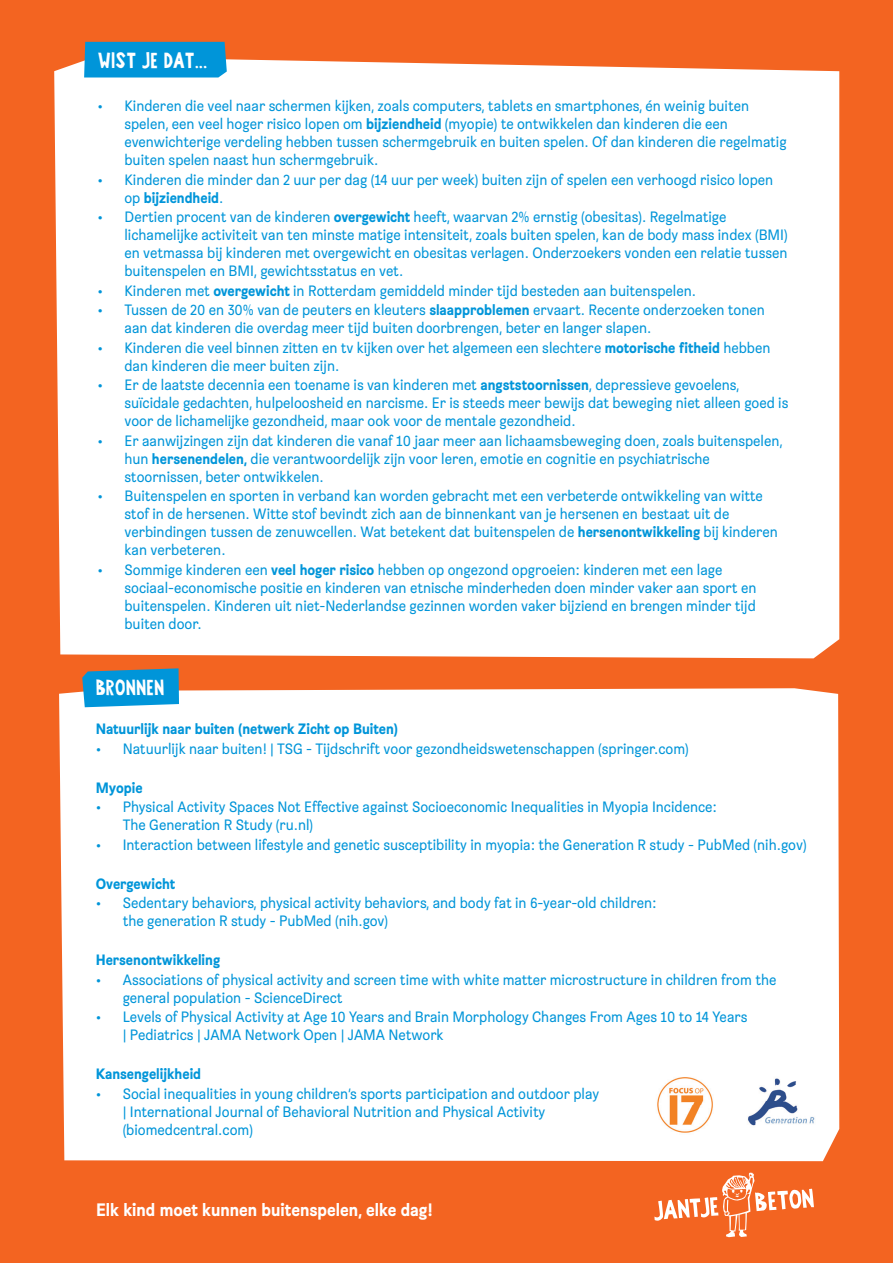
<style>
.page{position:relative;width:893px;height:1263px;background:#f36421}
.page>*{position:absolute;margin:0;border:0;box-sizing:border-box;transform-origin:0 0}
.t1{font:22.5px "Jantje Beton Sans TT Regular";color:#fff}
.t2{font:700 18px "Brezel Grotesk";color:#fff}
.t3{font:15px/18px "Brezel Grotesk";color:#0095d9}
.t4{font:700 15px "Brezel Grotesk";color:#0095d9}
.s1{font-weight:700}
</style>
<div class="page">
<div style="left:59px;top:688px;width:780px;height:473px;background:#fff"></div>
<div style="left:54px;top:59px;width:785px;height:599px;background:#fff"></div>
<div style="left:84px;top:42px;width:143px;height:35px;background:#0095d9"></div>
<svg style="left:82px;top:668px;width:97px;height:39px;background:#1996cf"></svg>
<svg style="left:654px;top:1173px;width:160px;height:64px"></svg>
<img style="left:739px;top:1059px;width:85px;height:85px">
<img style="left:648px;top:1068px;width:74px;height:75px">
<h1 class="t1" style="left:97px;top:49px;width:112px">WIST JE DAT...</h1>
<p class="t3" style="left:124px;top:97px;width:664px;text-indent:-27px">• Kinderen die veel naar schermen kĳken, zoals computers, tablets en smartphones, én weinig buiten spelen, een veel hoger risico lopen om <span class="s1">bĳziendheid</span> (myopie) te ontwikkelen dan kinderen die een evenwichterige verdeling hebben tussen schermgebruik en buiten spelen. Of dan kinderen die regelmatig buiten spelen naast hun schermgebruik.</p>
<p class="t3" style="left:124px;top:170px;width:650px;text-indent:-27px">• Kinderen die minder dan 2 uur per dag (14 uur per week) buiten zĳn of spelen een verhoogd risico lopen op <span class="s1">bĳziendheid</span>.</p>
<p class="t3" style="left:124px;top:208px;width:665px;text-indent:-27px">• Dertien procent van de kinderen <span class="s1">overgewicht</span> heeft, waarvan 2% ernstig (obesitas). Regelmatige lichamelĳke activiteit van ten minste matige intensiteit, zoals buiten spelen, kan de body mass index (BMI) en vetmassa bĳ kinderen met overgewicht en obesitas verlagen. Onderzoekers vonden een relatie tussen buitenspelen en BMI, gewichtsstatus en vet.</p>
<p class="t3" style="left:97px;top:281px;width:600px">• Kinderen met <span class="s1">overgewicht</span> in Rotterdam gemiddeld minder tĳd besteden aan buitenspelen.</p>
<p class="t3" style="left:124px;top:301px;width:642px;text-indent:-27px">• Tussen de 20 en 30% van de peuters en kleuters <span class="s1">slaapproblemen</span> ervaart. Recente onderzoeken tonen aan dat kinderen die overdag meer tĳd buiten doorbrengen, beter en langer slapen.</p>
<p class="t3" style="left:124px;top:338px;width:647px;text-indent:-27px">• Kinderen die veel binnen zitten en tv kĳken over het algemeen een slechtere <span class="s1">motorische fitheid</span> hebben dan kinderen die meer buiten zĳn.</p>
<p class="t3" style="left:124px;top:376px;width:665px;text-indent:-27px">• Er de laatste decennia een toename is van kinderen met <span class="s1">angststoornissen</span>, depressieve gevoelens, suïcidale gedachten, hulpeloosheid en narcisme. Er is steeds meer bewĳs dat beweging niet alleen goed is voor de lichamelĳke gezondheid, maar ook voor de mentale gezondheid.</p>
<p class="t3" style="left:124px;top:431px;width:660px;text-indent:-27px">• Er aanwĳzingen zĳn dat kinderen die vanaf 10 jaar meer aan lichaamsbeweging doen, zoals buitenspelen, hun <span class="s1">hersenendelen,</span> die verantwoordelĳk zĳn voor leren, emotie en cognitie en psychiatrische stoornissen, beter ontwikkelen.</p>
<p class="t3" style="left:124px;top:487px;width:655px;text-indent:-27px">• Buitenspelen en sporten in verband kan worden gebracht met een verbeterde ontwikkeling van witte stof in de hersenen. Witte stof bevindt zich aan de binnenkant van je hersenen en bestaat uit de verbindingen tussen de zenuwcellen. Wat betekent dat buitenspelen de <span class="s1">hersenontwikkeling</span> bĳ kinderen kan verbeteren.</p>
<p class="t3" style="left:124px;top:560px;width:633px;text-indent:-27px">• Sommige kinderen een <span class="s1">veel hoger risico</span> hebben op ongezond opgroeien: kinderen met een lage sociaal-economische positie en kinderen van etnische minderheden doen minder vaker aan sport en buitenspelen. Kinderen uit niet-Nederlandse gezinnen worden vaker bĳziend en brengen minder tĳd buiten door.</p>
<h1 class="t1" style="left:96px;top:675px;width:70px">BRONNEN</h1>
<p class="t4" style="left:96px;top:719px;width:304px">Natuurlĳk naar buiten (netwerk Zicht op Buiten)</p>
<p class="t3" style="left:96px;top:739px;width:595px">• Natuurlĳk naar buiten! | TSG - Tĳdschrift voor gezondheidswetenschappen (springer.com)</p>
<p class="t4" style="left:96px;top:778px;width:48px">Myopie</p>
<p class="t3" style="left:123px;top:798px;width:596px;text-indent:-27px">• Physical Activity Spaces Not Effective against Socioeconomic Inequalities in Myopia Incidence:<br>The Generation R Study (ru.nl)</p>
<p class="t3" style="left:96px;top:835px;width:712px">• Interaction between lifestyle and genetic susceptibility in myopia: the Generation R study - PubMed (nih.gov)</p>
<p class="t4" style="left:96px;top:874px;width:81px">Overgewicht</p>
<p class="t3" style="left:123px;top:894px;width:535px;text-indent:-27px">• Sedentary behaviors, physical activity behaviors, and body fat in 6-year-old children: the generation R study - PubMed (nih.gov)</p>
<p class="t4" style="left:96px;top:950px;width:126px">Hersenontwikkeling</p>
<p class="t3" style="left:123px;top:970px;width:655px;text-indent:-27px">• Associations of physical activity and screen time with white matter microstructure in children from the general population - ScienceDirect</p>
<p class="t3" style="left:123px;top:1008px;width:626px;text-indent:-27px">• Levels of Physical Activity at Age 10 Years and Brain Morphology Changes From Ages 10 to 14 Years | Pediatrics | JAMA Network Open | JAMA Network</p>
<p class="t4" style="left:96px;top:1064px;width:107px">Kansengelĳkheid</p>
<p class="t3" style="left:123px;top:1084px;width:478px;text-indent:-27px">• Social inequalities in young children’s sports participation and outdoor play | International Journal of Behavioral Nutrition and Physical Activity (biomedcentral.com)</p>
<p class="t2" style="left:96px;top:1199px;width:338px">Elk kind moet kunnen buitenspelen, elke dag!</p>
</div>
